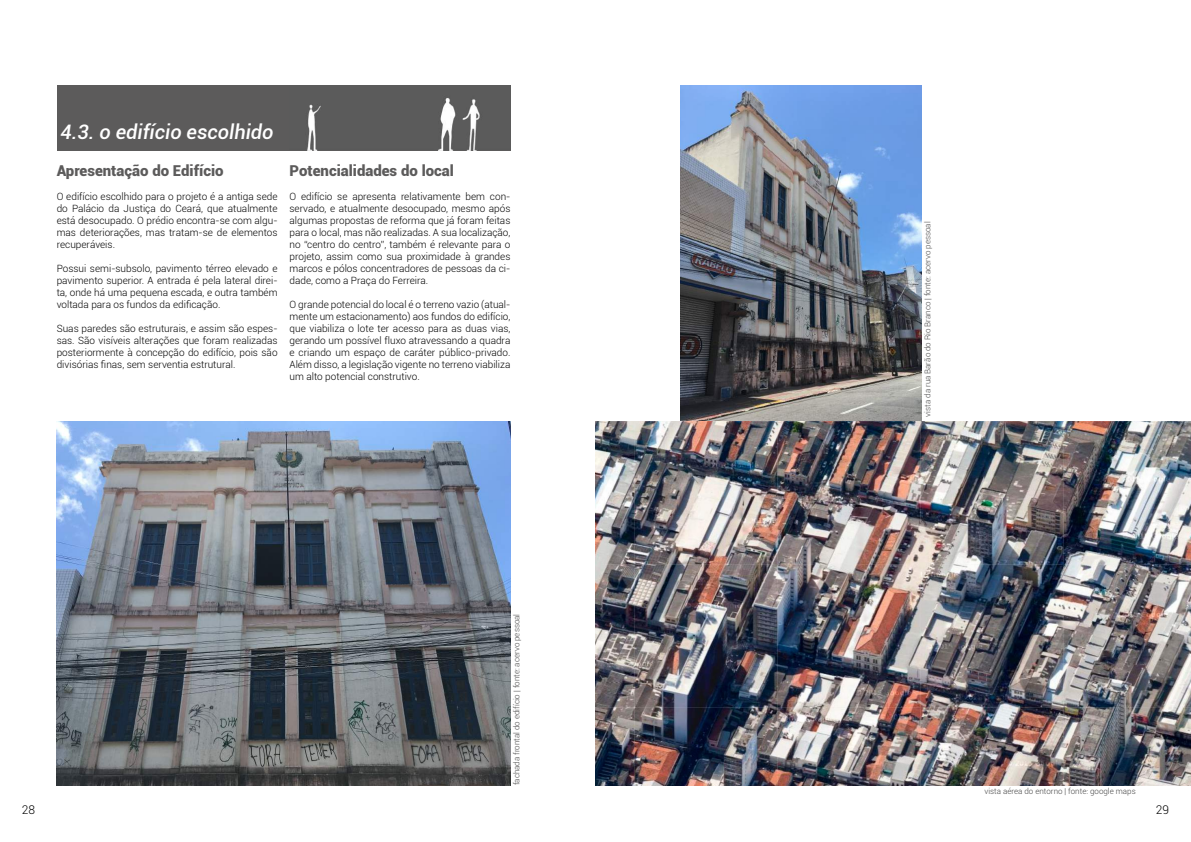
<style>
.page{position:relative;width:1191px;height:842px;background:#fff}
.page>*{position:absolute;margin:0;border:0;box-sizing:border-box;transform-origin:0 0}
.t1{font:italic 500 20px "Roboto";color:#fff}
.t2{font:900 15px "Roboto";color:#5c5b5b}
.t3{font:300 12px "Roboto";color:#000}
.t4{font:300 10px/12px "Roboto";color:#000;text-align:justify}
.t5{font:300 8px "Roboto";color:#464646}
</style>
<div class="page">
<img style="left:57px;top:421px;width:453px;height:364px">
<div style="left:57px;top:85px;width:453px;height:65px;background:#5c5b5b"></div>
<img style="left:290px;top:98px;width:220px;height:53px">
<img style="left:680px;top:85px;width:241px;height:336px">
<img style="left:595px;top:421px;width:596px;height:364px">
<h1 class="t1" style="left:61px;top:118px;width:214px">4.3. o edifício escolhido</h1>
<h2 class="t2" style="left:57px;top:160px;width:168px">Apresentação do Edifício</h2>
<p class="t4" style="left:57px;top:190px;width:222px">O edifício escolhido para o projeto é a antiga sede do Palácio da Justiça do Ceará, que atualmente está desocupado. O prédio encontra-se com algu&shy;mas deteriorações, mas tratam-se de elementos recuperáveis.</p>
<p class="t4" style="left:57px;top:262px;width:222px">Possui semi-subsolo, pavimento térreo elevado e pavimento superior. A entrada é pela lateral direi&shy;ta, onde há uma pequena escada, e outra também voltada para os fundos da edificação.</p>
<p class="t4" style="left:57px;top:322px;width:222px">Suas paredes são estruturais, e assim são espes&shy;sas. São visíveis alterações que foram realizadas posteriormente à concepção do edifício, pois são divisórias finas, sem serventia estrutural.</p>
<h2 class="t2" style="left:289px;top:160px;width:166px">Potencialidades do local</h2>
<p class="t4" style="left:289px;top:190px;width:222px">O edifício se apresenta relativamente bem con&shy;servado, e atualmente desocupado, mesmo após algumas propostas de reforma que já foram feitas para o local, mas não realizadas. A sua localização, no “centro do centro”, também é relevante para o projeto, assim como sua proximidade à grandes marcos e pólos concentradores de pessoas da ci&shy;dade, como a Praça do Ferreira.</p>
<p class="t4" style="left:289px;top:298px;width:222px">O grande potencial do local é o terreno vazio (atual&shy;mente um estacionamento) aos fundos do edifício, que viabiliza o lote ter acesso para as duas vias, gerando um possível fluxo atravessando a quadra e criando um espaço de caráter público-privado.<br>Além disso, a legislação vigente no terreno viabiliza um alto potencial construtivo.</p>
<p class="t5" style="left:511px;top:785px;width:173px;rotate:-90deg">fachada frontal do edifício | fonte: acervo pessoal</p>
<p class="t5" style="left:922px;top:416px;width:197px;rotate:-90deg">vista da rua Barão do Rio Branco | fonte: acervo pessoal</p>
<p class="t5" style="left:984px;top:786px;width:153px">vista aérea do entorno | fonte: google maps</p>
<p class="t3" style="left:22px;top:801px;width:15px">28</p>
<p class="t3" style="left:1156px;top:801px;width:15px">29</p>
</div>
